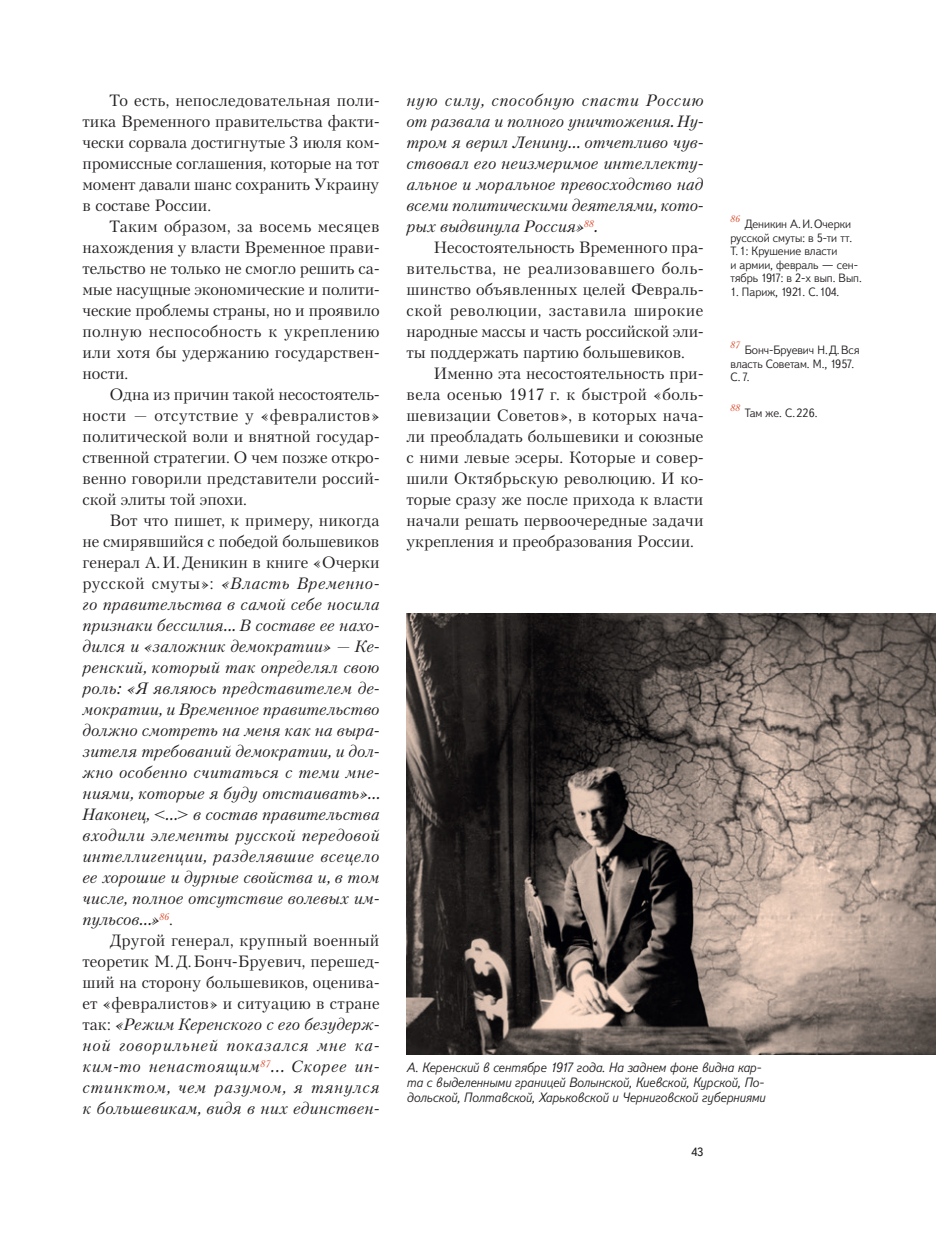
<style>
.page{position:relative;width:936px;height:1233px;background:#fff}
.page>*{position:absolute;margin:0;border:0;box-sizing:border-box;transform-origin:0 0}
.t1{font:italic 15.75px/21px "Kudryashev";color:#231f20;text-align:justify}
.t2{font:15.75px/21px "Kudryashev";color:#231f20;text-align:justify}
.t3{font:italic 300 13.5px/15px "Textbook New";color:#231f20}
.t4{font:300 12px/13.5px "Textbook New";color:#231f20}
.t5{font:12px "Textbook New";color:#231f20}
.t6{font:italic 9px "Kudryashev";color:#da4524}
.s1{font-style:normal}
</style>
<div class="page">
<img style="left:406px;top:614px;width:530px;height:440px">
<p class="t2" style="left:82px;top:90px;width:299px;text-indent:27px">То есть, непоследовательная поли&shy;тика Временного правительства факти&shy;чески сорвала достигнутые 3 июля ком&shy;промиссные соглашения, которые на тот момент давали шанс сохранить Украину в составе России.</p>
<p class="t2" style="left:82px;top:216px;width:299px;text-indent:27px">Таким образом, за восемь месяцев нахождения у власти Временное прави&shy;тельство не только не смогло решить са&shy;мые насущные экономические и полити&shy;ческие проблемы страны, но и проявило полную неспособность к укреплению или хотя бы удержанию государствен&shy;ности.</p>
<p class="t2" style="left:82px;top:384px;width:299px;text-indent:27px">Одна из причин такой несостоятель&shy;ности — отсутствие у «февралистов» политической воли и внятной государ&shy;ственной стратегии. О чем позже откро&shy;венно говорили представители россий&shy;ской элиты той эпохи.</p>
<p class="t1" style="left:82px;top:510px;width:299px;text-indent:27px"><span class="s1">Вот что пишет, к примеру, никогда не смирявшийся с победой большевиков генерал А.И.Деникин в книге «Очерки русской смуты»:</span> «Власть Временно&shy;го правительства в самой себе носила признаки бессилия... В составе ее нахо&shy;дился и «заложник демократии» — Ке&shy;ренский, который так определял свою роль: «Я являюсь представителем де&shy;мократии, и Временное правительство должно смотреть на меня как на выра&shy;зителя требований демократии, и дол&shy;жно особенно считаться с теми мне&shy;ниями, которые я буду отстаивать»...<br>Наконец, &lt;...&gt; в состав правительства входили элементы русской передовой интеллигенции, разделявшие всецело ее хорошие и дурные свойства и, в том числе, полное отсутствие волевых им&shy;пульсов...»<sup>86</sup><span class="s1">.</span></p>
<p class="t1" style="left:82px;top:930px;width:299px;text-indent:27px"><span class="s1">Другой генерал, крупный военный теоретик М.Д.Бонч-Бруевич, перешед&shy;ший на сторону большевиков, оценива&shy;ет «февралистов» и ситуацию в стране так:</span> «Режим Керенского с его безудерж&shy;ной говорильней показался мне ка&shy;ким-то ненастоящим<sup>87</sup>... Скорее ин&shy;стинктом, чем разумом, я тянулся к большевикам, видя в них единствен-</p>
<p class="t1" style="left:406px;top:90px;width:299px">ную силу, способную спасти Россию от развала и полного уничтожения. Ну&shy;тром я верил Ленину... отчетливо чув&shy;ствовал его неизмеримое интеллекту&shy;альное и моральное превосходство над всеми политическими деятелями, кото&shy;рых выдвинула Россия»<sup>88</sup>.</p>
<p class="t2" style="left:406px;top:237px;width:299px;text-indent:27px">Несостоятельность Временного пра&shy;вительства, не реализовавшего боль&shy;шинство объявленных целей Февраль&shy;ской революции, заставила широкие народные массы и часть российской эли&shy;ты поддержать партию большевиков.</p>
<p class="t2" style="left:406px;top:363px;width:299px;text-indent:27px">Именно эта несостоятельность при&shy;вела осенью 1917 г. к быстрой «боль&shy;шевизации Советов», в которых нача&shy;ли преобладать большевики и союзные с ними левые эсеры. Которые и совер&shy;шили Октябрьскую революцию. И ко&shy;торые сразу же после прихода к власти начали решать первоочередные задачи укрепления и преобразования России.</p>
<p class="t6" style="left:730px;top:213px;width:11px">86</p>
<p class="t4" style="left:731px;top:217px;width:133px;text-indent:14px">Деникин А.И.Очерки русской смуты: в 5-ти тт.<br>Т.1: Крушение власти<br>и армии, февраль — сен&shy;тябрь 1917: в 2-х вып. Вып.</p>
<p class="t4" style="left:731px;top:285px;width:110px">1. Париж, 1921. С.104.</p>
<p class="t6" style="left:730px;top:339px;width:11px">87</p>
<p class="t4" style="left:731px;top:343px;width:131px;text-indent:14px">Бонч-Бруевич Н.Д.Вся власть Советам. М., 1957.<br>С.7.</p>
<p class="t6" style="left:730px;top:402px;width:11px">88</p>
<p class="t4" style="left:745px;top:406px;width:74px">Там же. С.226.</p>
<p class="t3" style="left:406px;top:1060px;width:360px">А. Керенский в сентябре 1917 года. На заднем фоне видна кар&shy;та с выделенными границей Волынской, Киевской, Курской, По&shy;дольской, Полтавской, Харьковской и Черниговской губерниями</p>
<p class="t5" style="left:691px;top:1145px;width:14px">43</p>
</div>
